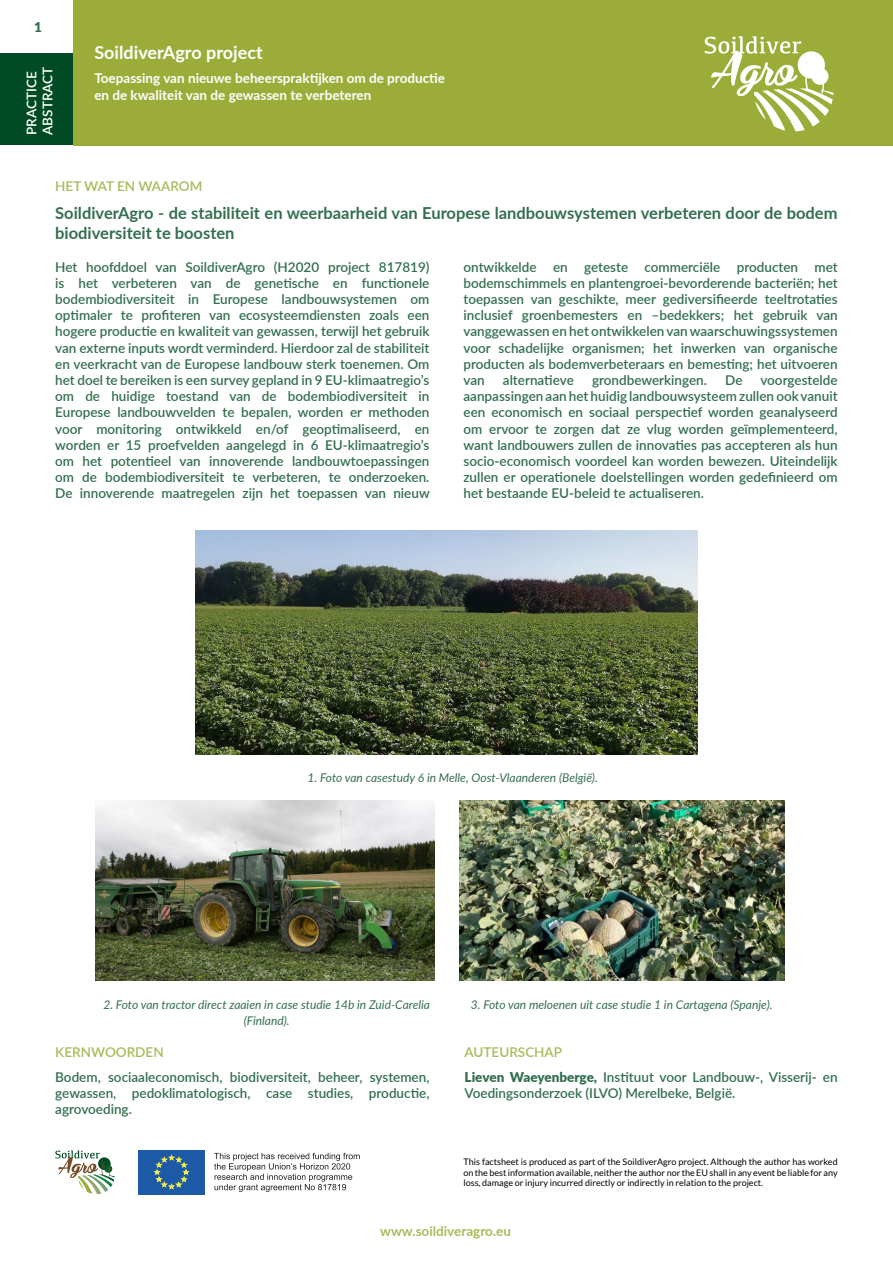
<style>
.page{position:relative;width:893px;height:1263px;background:#fff}
.page>*{position:absolute;margin:0;border:0;box-sizing:border-box;transform-origin:0 0}
.t1{font:700 18px "Lato";color:#fff}
.título_pa{font:700 16.5px/19.8px "Lato";color:#336f4f}
.t2{font:600 13.5px/16.2px "Lato";color:#336f4f;text-align:justify}
.t3{font:700 13.5px/16.2px "Lato";color:#fff}
.Keywords_and_authors{font:600 13.5px "Lato";color:#adb85b}
.t4{font:700 13.5px "Lato";color:#adb85b}
.t5{font:600 13.5px/16.2px "Lato";color:#fff}
.THE_WHAT_AND_WHY{font:600 13.5px "Lato";color:#adb85b}
.numero_de_pa{font:900 13.5px "Lato";color:#336f4f}
.foto_texto{font:italic 12px/16.2px "Lato";color:#336f4f;text-align:center}
.t6{font:9px/10.8px "Lato";color:#000;text-align:justify}
.s1{font-weight:900}
</style>
<div class="page">
<div style="left:0;top:53px;width:74px;height:92px;background:#004b23"></div>
<div style="left:74px;top:0;width:819px;height:145px;background:#9cac39"></div>
<svg style="left:55px;top:1150px;width:60px;height:44px"></svg>
<div style="left:138px;top:1150px;width:67px;height:45px;background:#1c5aa7"></div>
<svg style="left:154px;top:1154px;width:35px;height:35px"></svg>
<svg style="left:214px;top:1153px;width:146px;height:39px"></svg>
<svg style="left:705px;top:36px;width:128px;height:95px"></svg>
<img style="left:196px;top:531px;width:501px;height:223px">
<img style="left:459px;top:800px;width:325px;height:181px">
<img style="left:95px;top:800px;width:340px;height:181px">
<p class="numero_de_pa" style="left:34px;top:17px;width:9px">1</p>
<p class="t5" style="left:23px;top:135px;width:70px;rotate:-90deg">PRACTICE<br>ABSTRACT</p>
<h1 class="t1" style="left:94px;top:39px;width:170px">SoildiverAgro project</h1>
<p class="t3" style="left:94px;top:70px;width:352px">Toepassing van nieuwe beheerspraktijken om de productie en de kwaliteit van de gewassen te verbeteren</p>
<p class="THE_WHAT_AND_WHY" style="left:55px;top:176px;width:149px">HET WAT EN WAAROM</p>
<p class="título_pa" style="left:55px;top:202px;width:784px">SoildiverAgro - de stabiliteit en weerbaarheid van Europese landbouwsystemen verbeteren door de bodem biodiversiteit te boosten</p>
<p class="t2" style="left:55px;top:258px;width:376px">Het hoofddoel van SoildiverAgro (H2020 project 817819) is het verbeteren van de genetische en functionele bodembiodiversiteit in Europese landbouwsystemen om optimaler te profiteren van ecosysteemdiensten zoals een hogere productie en kwaliteit van gewassen, terwijl het gebruik van externe inputs wordt verminderd. Hierdoor zal de stabiliteit en veerkracht van de Europese landbouw sterk toenemen. Om het doel te bereiken is een survey gepland in 9 EU-klimaatregio’s om de huidige toestand van de bodembiodiversiteit in Europese landbouwvelden te bepalen, worden er methoden voor monitoring ontwikkeld en/of geoptimaliseerd, en worden er 15 proefvelden aangelegd in 6 EU-klimaatregio’s om het potentieel van innoverende landbouwtoepassingen om de bodembiodiversiteit te verbeteren, te onderzoeken.<br>De innoverende maatregelen zijn het toepassen van nieuw</p>
<p class="t2" style="left:463px;top:258px;width:376px">ontwikkelde en geteste commerciële producten met bodemschimmels en plantengroei-bevorderende bacteriën; het toepassen van geschikte, meer gediversifieerde teeltrotaties inclusief groenbemesters en –bedekkers; het gebruik van vanggewassen en het ontwikkelen van waarschuwingssystemen voor schadelijke organismen; het inwerken van organische producten als bodemverbeteraars en bemesting; het uitvoeren van</p>
<p class="t2" style="left:463px;top:371px;width:376px;text-indent:297px">voorgestelde aanpassingen aan het huidig landbouwsysteem zullen ook vanuit een economisch en sociaal perspectief worden geanalyseerd om ervoor te zorgen dat ze vlug worden geïmplementeerd, want landbouwers zullen de innovaties pas accepteren als hun socio-economisch voordeel kan worden bewezen. Uiteindelijk zullen er operationele doelstellingen worden gedefinieerd om het bestaande EU-beleid te actualiseren.</p>
<p class="t2" style="left:503px;top:371px;width:72px">alternatieve</p>
<p class="t2" style="left:592px;top:371px;width:117px">grondbewerkingen.</p>
<p class="t2" style="left:725px;top:371px;width:19px">De</p>
<p class="foto_texto" style="left:307px;top:769px;width:292px">1. Foto van casestudy 6 in Melle, Oost-Vlaanderen (België).</p>
<p class="foto_texto" style="left:103px;top:996px;width:328px">2. Foto van tractor direct zaaien in case studie 14b in Zuid-Carelia (Finland).</p>
<p class="Keywords_and_authors" style="left:55px;top:1043px;width:110px">KERNWOORDEN</p>
<p class="t2" style="left:55px;top:1068px;width:376px">Bodem, sociaaleconomisch, biodiversiteit, beheer, systemen, gewassen, pedoklimatologisch, case studies, productie, agrovoeding.</p>
<p class="foto_texto" style="left:471px;top:996px;width:303px">3. Foto van meloenen uit case studie 1 in Cartagena (Spanje).</p>
<p class="Keywords_and_authors" style="left:465px;top:1043px;width:99px">AUTEURSCHAP</p>
<p class="t2" style="left:465px;top:1068px;width:375px"><span class="s1">Lieven Waeyenberge,</span> Instituut voor Landbouw-, Visserij- en<br>Voedingsonderzoek (ILVO) Merelbeke, België.</p>
<p class="t6" style="left:463px;top:1156px;width:376px">This factsheet is produced as part of the SoildiverAgro project. Although the author has worked on the best information available, neither the author nor the EU shall in any event be liable for any loss, damage or injury incurred directly or indirectly in relation to the project.</p>
<p class="t4" style="left:380px;top:1221px;width:132px">www.soildiveragro.eu</p>
</div>
